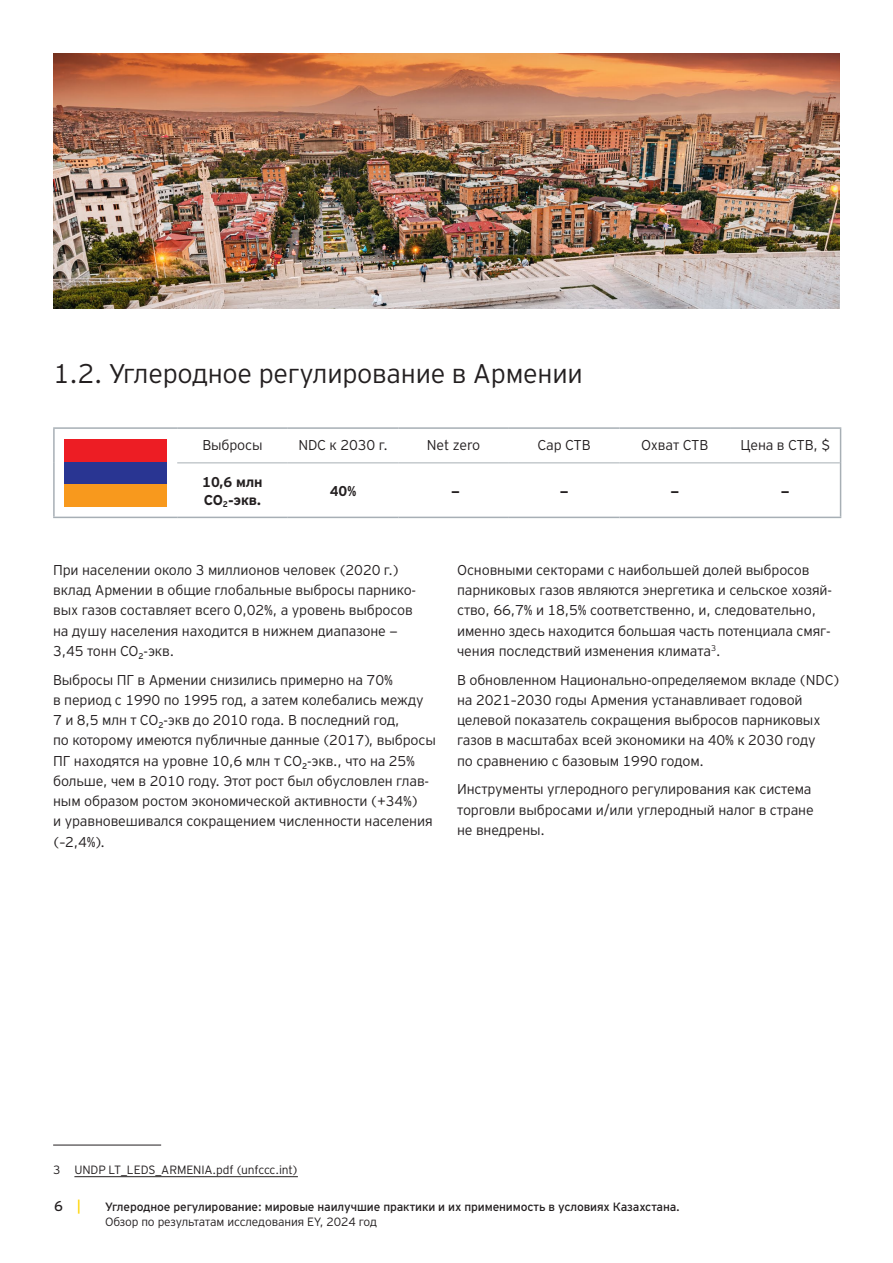
<style>
.page{position:relative;width:893px;height:1263px;background:#fff}
.page>*{position:absolute;margin:0;border:0;box-sizing:border-box;transform-origin:0 0}
.t1{font:300 27px "EY Interstate";letter-spacing:-.01em;color:#231f20}
.t2{font:300 14.25px/20.2px "EY Interstate";letter-spacing:-.01em;color:#231f20}
.t3{font:700 14.25px/18px "EY Interstate";letter-spacing:-.01em;color:#231f20}
.t4{font:14.25px "EY Interstate";color:#231f20}
.t5{font:12px "EY Interstate";letter-spacing:-.01em;color:#231f20}
.t6{font:300 12px "EY Interstate";letter-spacing:-.01em;color:#231f20}
.s1{color:#ffd400}
</style>
<div class="page">
<hr style="left:53px;top:427px;width:124px;height:2px;background:#a7afb5">
<hr style="left:53px;top:429px;width:2px;height:34px;background:#a7afb5">
<hr style="left:53px;top:463px;width:2px;height:54px;background:#a7afb5">
<hr style="left:53px;top:517px;width:124px;height:1px;background:#a7afb5">
<hr style="left:177px;top:427px;width:111px;height:2px;background:#a7afb5">
<hr style="left:288px;top:427px;width:110px;height:2px;background:#a7afb5">
<hr style="left:398px;top:427px;width:111px;height:2px;background:#a7afb5">
<hr style="left:509px;top:427px;width:110px;height:2px;background:#a7afb5">
<hr style="left:619px;top:427px;width:111px;height:2px;background:#a7afb5">
<hr style="left:730px;top:427px;width:111px;height:2px;background:#a7afb5">
<hr style="left:840px;top:429px;width:1px;height:34px;background:#a7afb5">
<hr style="left:840px;top:463px;width:1px;height:54px;background:#a7afb5">
<hr style="left:177px;top:517px;width:111px;height:1px;background:#a7afb5">
<hr style="left:288px;top:517px;width:110px;height:1px;background:#a7afb5">
<hr style="left:398px;top:517px;width:111px;height:1px;background:#a7afb5">
<hr style="left:509px;top:517px;width:110px;height:1px;background:#a7afb5">
<hr style="left:619px;top:517px;width:111px;height:1px;background:#a7afb5">
<hr style="left:730px;top:517px;width:111px;height:1px;background:#a7afb5">
<hr style="left:177px;top:462px;width:111px;height:1px;background:#a7afb5">
<hr style="left:288px;top:462px;width:110px;height:1px;background:#a7afb5">
<hr style="left:398px;top:462px;width:111px;height:1px;background:#a7afb5">
<hr style="left:509px;top:462px;width:110px;height:1px;background:#a7afb5">
<hr style="left:619px;top:462px;width:111px;height:1px;background:#a7afb5">
<hr style="left:730px;top:462px;width:110px;height:1px;background:#a7afb5">
<div style="left:65px;top:484px;width:102px;height:23px;background:#f8991d"></div>
<div style="left:65px;top:461px;width:102px;height:23px;background:#293592"></div>
<div style="left:65px;top:439px;width:102px;height:22px;background:#ed1d24"></div>
<hr style="left:53px;top:1145px;width:108px;height:1px;background:#231f20">
<hr style="left:74px;top:1176px;width:224px;height:1px;background:#231f20">
<img style="left:53px;top:53px;width:787px;height:255px">
<h1 class="t1" style="left:53px;top:354px;width:531px">1.2. Углеродное регулирование в Армении</h1>
<p class="t2" style="left:202px;top:434px;width:62px">Выбросы</p>
<p class="t2" style="left:298px;top:434px;width:91px">NDC к 2030 г.</p>
<p class="t2" style="left:427px;top:434px;width:55px">Net zero</p>
<p class="t2" style="left:538px;top:434px;width:55px">Cap СТВ</p>
<p class="t2" style="left:641px;top:434px;width:69px">Охват СТВ</p>
<p class="t2" style="left:740px;top:434px;width:91px">Цена в СТВ, $</p>
<p class="t3" style="left:202px;top:472px;width:62px">10,6 млн<br>CO<sub>2</sub>-экв.</p>
<p class="t3" style="left:330px;top:481px;width:28px">40%</p>
<p class="t3" style="left:451px;top:481px;width:10px">—</p>
<p class="t3" style="left:560px;top:481px;width:10px">—</p>
<p class="t3" style="left:670px;top:481px;width:10px">—</p>
<p class="t3" style="left:781px;top:481px;width:10px">—</p>
<p class="t2" style="left:53px;top:559px;width:365px">При населении около 3 миллионов человек (2020 г.) вклад Армении в общие глобальные выбросы парнико&shy;вых газов составляет всего 0,02%, а уровень выбросов на душу населения находится в нижнем диапазоне — 3,45 тонн CO<sub>2</sub>-экв.</p>
<p class="t2" style="left:53px;top:669px;width:384px">Выбросы ПГ в Армении снизились примерно на 70%<br>в период с 1990 по 1995 год, а затем колебались между 7 и 8,5 млн т CO<sub>2</sub>-экв до 2010 года. В последний год,<br>по которому имеются публичные данные (2017), выбросы ПГ находятся на уровне 10,6 млн т CO<sub>2</sub>-экв., что на 25% больше, чем в 2010 году. Этот рост был обусловлен глав&shy;ным образом ростом экономической активности (+34%)<br>и уравновешивался сокращением численности населения (–2,4%).</p>
<p class="t2" style="left:457px;top:559px;width:376px">Основными секторами с наибольшей долей выбросов парниковых газов являются энергетика и сельское хозяй&shy;ство, 66,7% и 18,5% соответственно, и, следовательно, именно здесь находится большая часть потенциала смяг&shy;чения последствий изменения климата<sup>3</sup>.</p>
<p class="t2" style="left:457px;top:669px;width:384px">В обновленном Национально-определяемом вкладе (NDC) на 2021–2030 годы Армения устанавливает годовой целевой показатель сокращения выбросов парниковых газов в масштабах всей экономики на 40% к 2030 году<br>по сравнению с базовым 1990 годом.</p>
<p class="t2" style="left:457px;top:778px;width:358px">Инструменты углеродного регулирования как система торговли выбросами и/или углеродный налог в стране не внедрены.</p>
<p class="t6" style="left:53px;top:1161px;width:246px">3 UNDP LT_LEDS_ARMENIA.pdf (unfccc.int)</p>
<p class="t4" style="left:54px;top:1195px;width:29px">6 <span class="s1">|</span></p>
<p class="t5" style="left:105px;top:1198px;width:576px">Углеродное регулирование: мировые наилучшие практики и их применимость в условиях Казахстана.</p>
<p class="t6" style="left:105px;top:1213px;width:274px">Обзор по результатам исследования EY, 2024 год</p>
</div>
